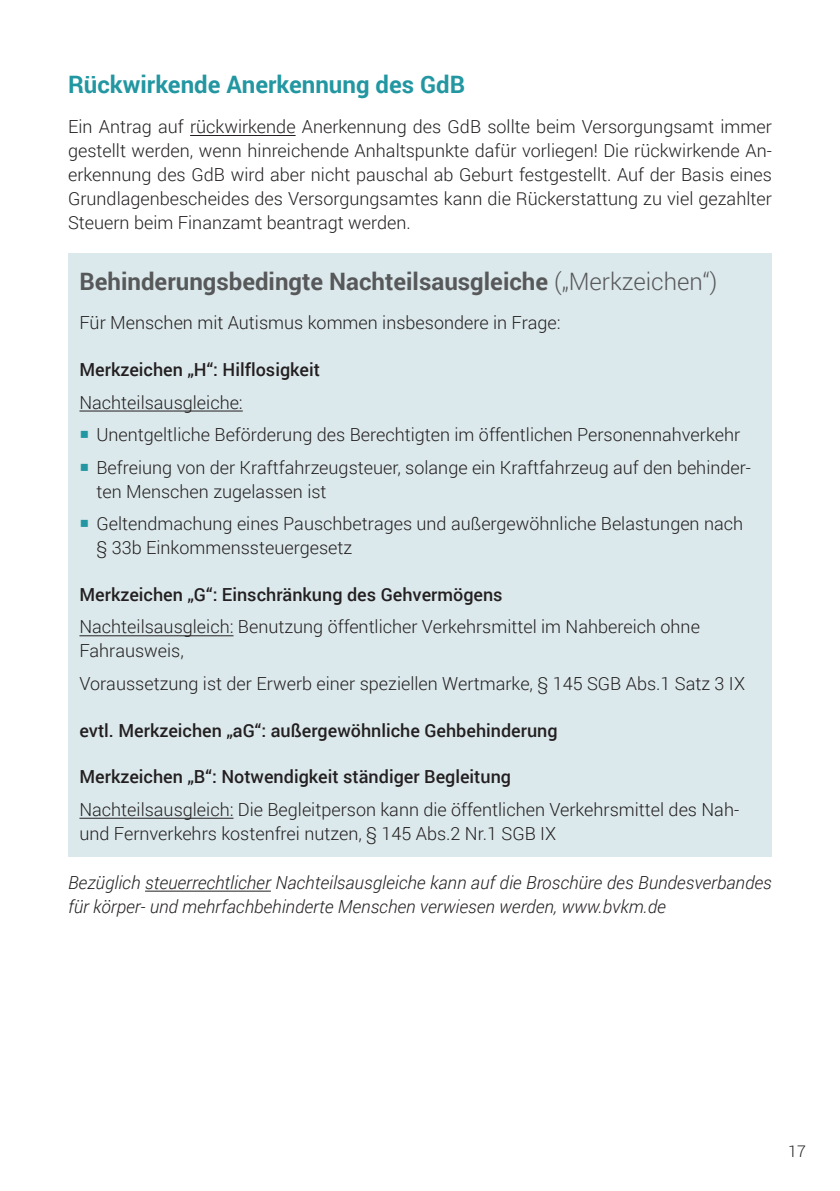
<style>
.page{position:relative;width:840px;height:1191px;background:#fff}
.page>*{position:absolute;margin:0;border:0;box-sizing:border-box;transform-origin:0 0}
.t1{font:700 24px "Roboto";color:#57585a}
.t2{font:700 24px "Roboto";color:#2297a2}
.t3{font:300 18px/24px "Roboto";color:#231f20}
.t4{font:500 18px "Roboto";color:#231f20}
.t5{font:italic 300 18px/24px "Roboto";color:#231f20}
.t6{font:300 16px "Roboto";color:#231f20}
.s1{font-weight:300}
.s2{color:#2297a2}
</style>
<div class="page">
<hr style="left:190px;top:135px;width:105px;height:1px;background:#231f20">
<hr style="left:145px;top:890px;width:126px;height:1px;background:#231f20">
<div style="left:68px;top:253px;width:703px;height:604px;background:#dce9ec"></div>
<hr style="left:79px;top:411px;width:164px;height:1px;background:#231f20">
<hr style="left:79px;top:635px;width:154px;height:1px;background:#231f20">
<hr style="left:79px;top:818px;width:154px;height:1px;background:#231f20">
<h1 class="t2" style="left:68px;top:68px;width:398px">Rückwirkende Anerkennung des GdB</h1>
<p class="t3" style="left:68px;top:114px;width:704px;text-align:justify">Ein Antrag auf rückwirkende Anerkennung des GdB sollte beim Versorgungsamt immer gestellt werden, wenn hinreichende Anhaltspunkte dafür vorliegen! Die rückwirkende An&shy;erkennung des GdB wird aber nicht pauschal ab Geburt festgestellt. Auf der Basis eines Grundlagenbescheides des Versorgungsamtes kann die Rückerstattung zu viel gezahlter Steuern beim Finanzamt beantragt werden.</p>
<h1 class="t1" style="left:79px;top:264px;width:639px">Behinderungsbedingte Nachteilsausgleiche <span class="s1">(„Merkzeichen“)</span></h1>
<p class="t3" style="left:79px;top:310px;width:482px">Für Menschen mit Autismus kommen insbesondere in Frage:</p>
<p class="t4" style="left:79px;top:357px;width:242px">Merkzeichen „H“: Hilflosigkeit</p>
<p class="t3" style="left:79px;top:389px;width:165px">Nachteilsausgleiche:</p>
<p class="t3" style="left:79px;top:422px;width:661px"><span class="s2">○</span> Unentgeltliche Beförderung des Berechtigten im öffentlichen Personennahverkehr</p>
<p class="t3" style="left:96px;top:454px;width:655px;text-indent:-17px"><span class="s2">○</span> Befreiung von der Kraftfahrzeugsteuer, solange ein Kraftfahrzeug auf den behinder&shy;ten Menschen zugelassen ist</p>
<p class="t3" style="left:96px;top:511px;width:647px;text-indent:-17px"><span class="s2">○</span> Geltendmachung eines Pauschbetrages und außergewöhnliche Belastungen nach § 33b Einkommenssteuergesetz</p>
<p class="t4" style="left:79px;top:582px;width:424px">Merkzeichen „G“: Einschränkung des Gehvermögens</p>
<p class="t3" style="left:79px;top:614px;width:621px">Nachteilsausgleich: Benutzung öffentlicher Verkehrsmittel im Nahbereich ohne<br>Fahrausweis,</p>
<p class="t3" style="left:79px;top:671px;width:666px">Voraussetzung ist der Erwerb einer speziellen Wertmarke, § 145 SGB Abs. 1 Satz 3 IX</p>
<p class="t4" style="left:79px;top:717px;width:479px">evtl. Merkzeichen „aG“: außergewöhnliche Gehbehinderung</p>
<p class="t4" style="left:79px;top:764px;width:433px">Merkzeichen „B“: Notwendigkeit ständiger Begleitung</p>
<p class="t3" style="left:79px;top:797px;width:661px">Nachteilsausgleich: Die Begleitperson kann die öffentlichen Verkehrsmittel des Nah&shy;und Fernverkehrs kostenfrei nutzen, § 145 Abs. 2 Nr. 1 SGB IX</p>
<p class="t5" style="left:68px;top:869px;width:704px">Bezüglich steuerrechtlicher Nachteilsausgleiche kann auf die Broschüre des Bundesverbandes für körper- und mehrfachbehinderte Menschen verwiesen werden, www.bvkm.de</p>
<p class="t6" style="left:787px;top:1140px;width:19px">17</p>
</div>
